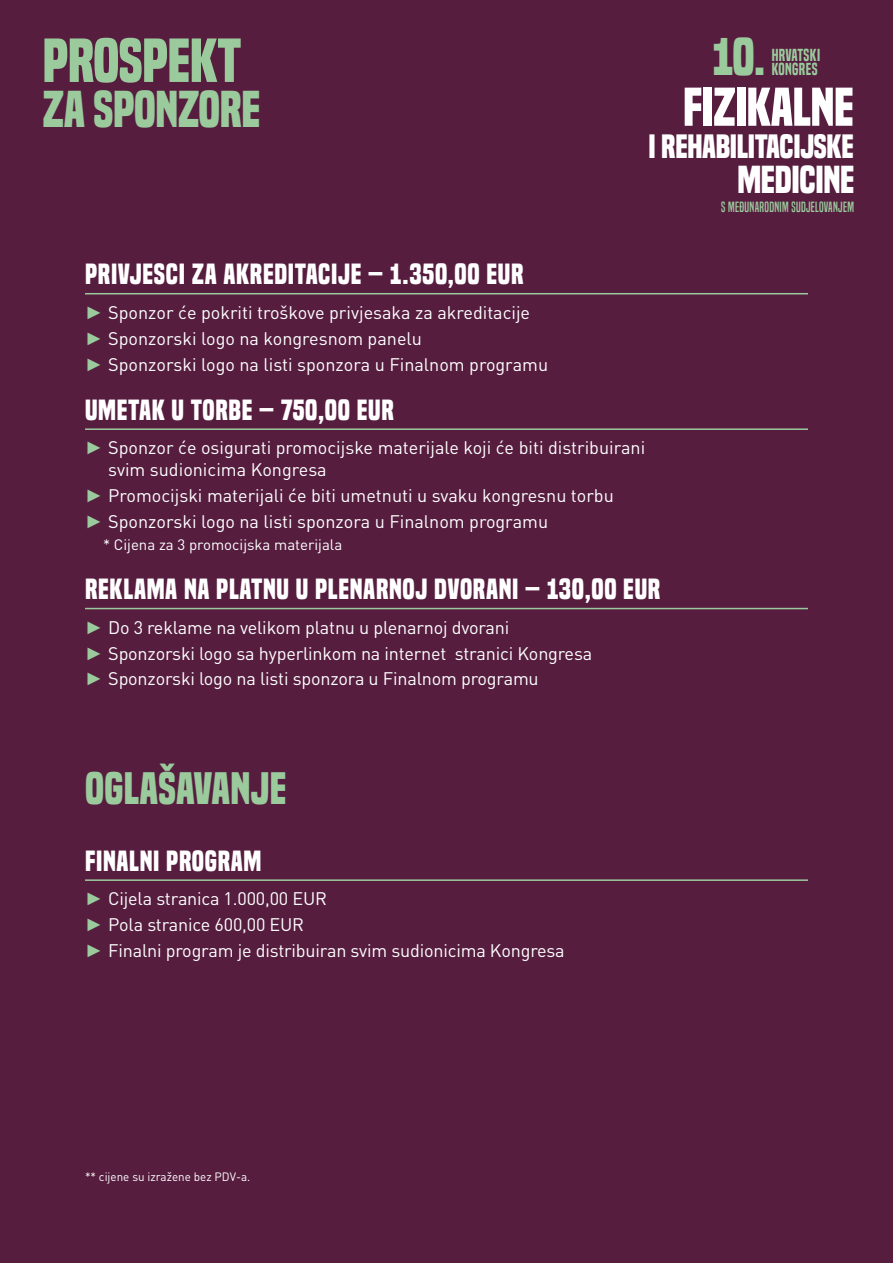
<style>
.page{position:relative;width:893px;height:1263px;background:#561d3f}
.page>*{position:absolute;margin:0;border:0;box-sizing:border-box;transform-origin:0 0}
.t1{font:700 57.45px "Built Titling Rg";letter-spacing:-.01em;color:#9bcb9d}
.t2{font:700 50.4px "Built Titling Rg";letter-spacing:-.01em;color:#fff}
.t3{font:700 48.9px "Built Titling Rg";color:#9bcb9d}
.t4{font:700 47.85px "Built Titling Rg";letter-spacing:-.01em;color:#9bcb9d}
.t5{font:700 42px "Built Titling Rg";letter-spacing:.01em;color:#9bcb9d}
.t6{font:700 36px "Built Titling Rg";letter-spacing:-.01em;color:#fff}
.t7{font:700 31.2px "Built Titling Rg";letter-spacing:-.01em;color:#fff}
.t8{font:700 27px "Built Titling Rg";letter-spacing:.025em;color:#fff}
.t9{font:18px/25.8px "DIN Regular";letter-spacing:-.01em;color:#fff}
.t10{font:16.05px "Built Titling Sb";letter-spacing:.025em;color:#9bcb9d}
.t11{font:15px "DIN Regular";color:#fff}
.t12{font:13.65px "Built Titling Rg";letter-spacing:.025em;color:#9bcb9d}
.t13{font:12px "DIN Regular";color:#fff}
.s1{font-family:"Arial";font-weight:700;color:#9bcb9d}
</style>
<div class="page">
<hr style="left:85px;top:293px;width:723px;height:1px;background:#9bcb9d">
<hr style="left:85px;top:428px;width:723px;height:2px;background:#9bcb9d">
<hr style="left:85px;top:608px;width:723px;height:1px;background:#9bcb9d">
<hr style="left:85px;top:879px;width:723px;height:2px;background:#9bcb9d">
<h1 class="t1" style="left:43px;top:27px;width:200px">PROSPEKT</h1>
<h3 class="t4" style="left:43px;top:81px;width:219px">ZA SPONZORE</h3>
<h2 class="t2" style="left:683px;top:77px;width:172px">FIZIKALNE</h2>
<h3 class="t7" style="left:648px;top:128px;width:207px">I REHABILITACIJSKE</h3>
<h3 class="t6" style="left:737px;top:159px;width:119px">MEDICINE</h3>
<h3 class="t3" style="left:712px;top:28px;width:55px">10.</h3>
<p class="t10" style="left:772px;top:46px;width:50px">HRVATSKI</p>
<p class="t10" style="left:772px;top:60px;width:47px">KONGRES</p>
<h3 class="t8" style="left:85px;top:258px;width:440px">PRIVJESCI ZA AKREDITACIJE – 1.350,00 EUR</h3>
<p class="t9" style="left:85px;top:299px;width:465px"><span class="s1">►</span> Sponzor će pokriti troškove privjesaka za akreditacije <span class="s1">►</span> Sponzorski logo na kongresnom panelu<br><span class="s1">►</span> Sponzorski logo na listi sponzora u Finalnom programu</p>
<h3 class="t8" style="left:85px;top:394px;width:310px">UMETAK U TORBE – 750,00 EUR</h3>
<p class="t9" style="left:108px;top:436px;width:538px;line-height:21.6px;text-indent:-23px"><span class="s1">►</span> Sponzor će osigurati promocijske materijale koji će biti distribuirani svim sudionicima Kongresa</p>
<p class="t9" style="left:85px;top:482px;width:530px"><span class="s1">►</span> Promocijski materijali će biti umetnuti u svaku kongresnu torbu <span class="s1">►</span> Sponzorski logo na listi sponzora u Finalnom programu</p>
<p class="t11" style="left:103px;top:534px;width:241px">* Cijena za 3 promocijska materijala</p>
<h3 class="t8" style="left:85px;top:573px;width:577px">REKLAMA NA PLATNU U PLENARNOJ DVORANI – 130,00 EUR</h3>
<p class="t9" style="left:85px;top:613px;width:509px"><span class="s1">►</span> Do 3 reklame na velikom platnu u plenarnoj dvorani<br><span class="s1">►</span> Sponzorski logo sa hyperlinkom na internet stranici Kongresa <span class="s1">►</span> Sponzorski logo na listi sponzora u Finalnom programu</p>
<h3 class="t5" style="left:85px;top:764px;width:203px">OGLAŠAVANJE</h3>
<h3 class="t8" style="left:85px;top:845px;width:178px">FINALNI PROGRAM</h3>
<p class="t9" style="left:85px;top:885px;width:481px"><span class="s1">►</span> Cijela stranica 1.000,00 EUR<br><span class="s1">►</span> Pola stranice 600,00 EUR<br><span class="s1">►</span> Finalni program je distribuiran svim sudionicima Kongresa</p>
<p class="t12" style="left:721px;top:199px;width:134px">S MEĐUNARODNIM SUDJELOVANJEM</p>
<p class="t13" style="left:85px;top:1169px;width:167px">** cijene su izražene bez PDV-a.</p>
</div>
